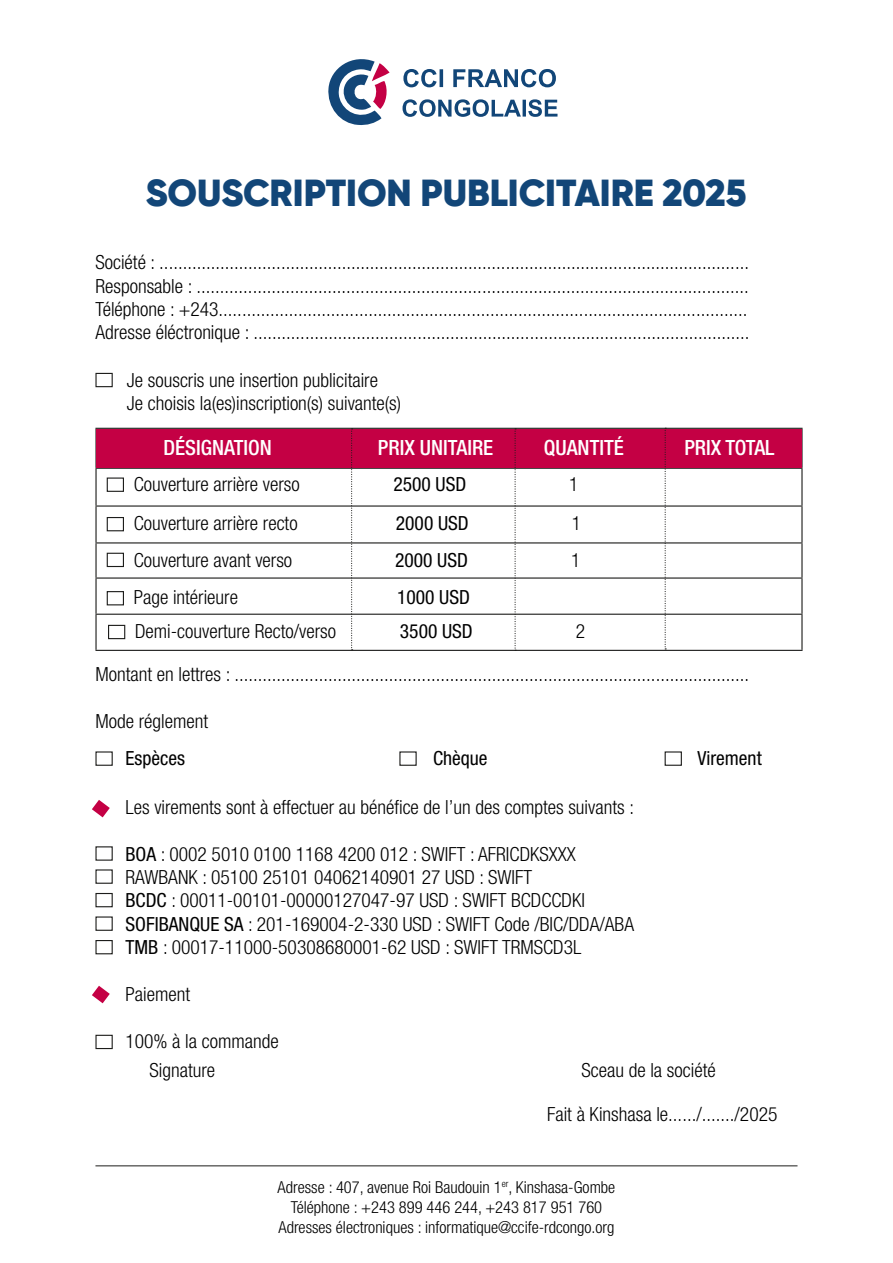
<style>
.page{position:relative;width:893px;height:1263px;background:#fff}
.page>*{position:absolute;margin:0;border:0;box-sizing:border-box;transform-origin:0 0}
.t1{font:900 37.5px "Gilroy";color:#124678}
.t2{font:500 condensed 21px "Helvetica Neue LT Std";color:#fff}
.t3{font:300 condensed 19.5px/23.4px "Helvetica Neue LT Std";color:#000}
.t4{font:condensed 19.5px "Helvetica Neue LT Std";color:#000}
.t5{font:300 condensed 16.5px/19.8px "Helvetica Neue LT Std";color:#000;text-align:center}
.s1{font-weight:400}
</style>
<div class="page">
<svg style="left:328px;top:59px;width:62px;height:66px"></svg>
<svg style="left:403px;top:99px;width:154px;height:18px"></svg>
<svg style="left:403px;top:69px;width:153px;height:18px"></svg>
<svg style="left:92px;top:800px;width:18px;height:17px"></svg>
<svg style="left:92px;top:986px;width:18px;height:17px"></svg>
<div style="left:95px;top:751px;width:18px;height:15px;border:1px solid #1d1d1b"></div>
<div style="left:95px;top:373px;width:18px;height:14px;border:1px solid #1d1d1b"></div>
<div style="left:95px;top:869px;width:18px;height:15px;border:1px solid #1d1d1b"></div>
<div style="left:95px;top:893px;width:18px;height:14px;border:1px solid #1d1d1b"></div>
<div style="left:95px;top:916px;width:18px;height:15px;border:1px solid #1d1d1b"></div>
<div style="left:95px;top:940px;width:18px;height:14px;border:1px solid #1d1d1b"></div>
<div style="left:95px;top:1035px;width:18px;height:14px;border:1px solid #1d1d1b"></div>
<div style="left:399px;top:751px;width:18px;height:15px;border:1px solid #1d1d1b"></div>
<div style="left:665px;top:751px;width:17px;height:15px;border:1px solid #1d1d1b"></div>
<hr style="left:95px;top:1165px;width:702px;height:1px;background:#1d1d1b">
<hr style="left:95px;top:428px;width:707px;height:1px;background:#1d1d1b">
<hr style="left:95px;top:429px;width:2px;height:39px;background:#1d1d1b">
<hr style="left:95px;top:468px;width:707px;height:1px;background:#1d1d1b">
<hr style="left:95px;top:469px;width:2px;height:36px;background:#1d1d1b">
<hr style="left:801px;top:469px;width:1px;height:36px;background:#1d1d1b">
<hr style="left:95px;top:505px;width:707px;height:2px;background:#1d1d1b">
<hr style="left:95px;top:507px;width:2px;height:35px;background:#1d1d1b">
<hr style="left:801px;top:507px;width:1px;height:35px;background:#1d1d1b">
<hr style="left:95px;top:542px;width:707px;height:1px;background:#1d1d1b">
<hr style="left:95px;top:543px;width:2px;height:34px;background:#1d1d1b">
<hr style="left:801px;top:543px;width:1px;height:34px;background:#1d1d1b">
<hr style="left:95px;top:577px;width:707px;height:2px;background:#1d1d1b">
<hr style="left:95px;top:579px;width:2px;height:35px;background:#1d1d1b">
<hr style="left:801px;top:579px;width:1px;height:35px;background:#1d1d1b">
<hr style="left:95px;top:614px;width:707px;height:1px;background:#1d1d1b">
<hr style="left:95px;top:615px;width:2px;height:35px;background:#1d1d1b">
<hr style="left:801px;top:615px;width:1px;height:35px;background:#1d1d1b">
<hr style="left:95px;top:650px;width:707px;height:1px;background:#1d1d1b">
<div style="left:97px;top:429px;width:705px;height:39px;background:#c40044"></div>
<svg style="left:351px;top:428px;width:2px;height:222px"></svg>
<svg style="left:665px;top:430px;width:1px;height:219px"></svg>
<svg style="left:514px;top:428px;width:2px;height:223px"></svg>
<div style="left:107px;top:477px;width:17px;height:15px;border:1px solid #1d1d1b"></div>
<div style="left:107px;top:517px;width:17px;height:14px;border:1px solid #1d1d1b"></div>
<div style="left:107px;top:553px;width:17px;height:14px;border:1px solid #1d1d1b"></div>
<div style="left:107px;top:591px;width:17px;height:14px;border:1px solid #1d1d1b"></div>
<div style="left:108px;top:625px;width:17px;height:14px;border:1px solid #1d1d1b"></div>
<h1 class="t1" style="left:146px;top:169px;width:602px">SOUSCRIPTION PUBLICITAIRE 2025</h1>
<p class="t3" style="left:95px;top:250px;width:656px;text-align:justify">Société : ..............................................................................................................................<br>Responsable : ......................................................................................................................<br>Téléphone : +243.................................................................................................................<br>Adresse éléctronique : ..........................................................................................................</p>
<p class="t3" style="left:127px;top:368px;width:276px">Je souscris une insertion publicitaire<br>Je choisis la(es)inscription(s) suivante(s)</p>
<p class="t2" style="left:163px;top:435px;width:110px">DÉSIGNATION</p>
<p class="t2" style="left:378px;top:435px;width:117px">PRIX UNITAIRE</p>
<p class="t2" style="left:544px;top:435px;width:82px">QUANTITÉ</p>
<p class="t2" style="left:684px;top:435px;width:92px">PRIX TOTAL</p>
<p class="t3" style="left:134px;top:473px;width:168px">Couverture arrière verso</p>
<p class="t4" style="left:393px;top:473px;width:74px">2500 USD</p>
<p class="t3" style="left:569px;top:473px;width:11px">1</p>
<p class="t3" style="left:134px;top:512px;width:165px">Couverture arrière recto</p>
<p class="t4" style="left:396px;top:512px;width:74px">2000 USD</p>
<p class="t3" style="left:572px;top:512px;width:11px">1</p>
<p class="t3" style="left:134px;top:548px;width:160px">Couverture avant verso</p>
<p class="t4" style="left:395px;top:548px;width:74px">2000 USD</p>
<p class="t3" style="left:571px;top:548px;width:11px">1</p>
<p class="t3" style="left:134px;top:585px;width:106px">Page intérieure</p>
<p class="t4" style="left:397px;top:586px;width:74px">1000 USD</p>
<p class="t3" style="left:135px;top:619px;width:203px">Demi-couverture Recto/verso</p>
<p class="t4" style="left:400px;top:620px;width:74px">3500 USD</p>
<p class="t3" style="left:576px;top:619px;width:11px">2</p>
<p class="t3" style="left:95px;top:662px;width:655px">Montant en lettres : ..............................................................................................................</p>
<p class="t3" style="left:95px;top:709px;width:114px">Mode réglement</p>
<p class="t4" style="left:125px;top:747px;width:61px">Espèces</p>
<p class="t4" style="left:433px;top:747px;width:56px">Chèque</p>
<p class="t4" style="left:697px;top:747px;width:66px">Virement</p>
<p class="t3" style="left:125px;top:795px;width:510px">Les virements sont à effectuer au bénéfice de l’un des comptes suivants :</p>
<p class="t3" style="left:125px;top:842px;width:510px"><span class="s1">BOA</span> : 0002 5010 0100 1168 4200 012 : SWIFT : AFRICDKSXXX RAWBANK : 05100 25101 04062140901 27 USD : SWIFT<br><span class="s1">BCDC</span> : 00011-00101-00000127047-97 USD : SWIFT BCDCCDKI <span class="s1">SOFIBANQUE SA</span> : 201-169004-2-330 USD : SWIFT Code /BIC/DDA/ABA <span class="s1">TMB</span> : 00017-11000-50308680001-62 USD : SWIFT TRMSCD3L</p>
<p class="t3" style="left:125px;top:982px;width:66px">Paiement</p>
<p class="t3" style="left:125px;top:1029px;width:155px">100% à la commande</p>
<p class="t3" style="left:149px;top:1058px;width:67px">Signature</p>
<p class="t3" style="left:581px;top:1058px;width:136px">Sceau de la société</p>
<p class="t3" style="left:547px;top:1102px;width:232px">Fait à Kinshasa le....../......./2025</p>
<p class="t5" style="left:278px;top:1177px;width:339px">Adresse : 407, avenue Roi Baudouin 1<sup>er</sup>, Kinshasa-Gombe<br>Téléphone : +243 899 446 244, +243 817 951 760<br>Adresses électroniques : informatique@ccife-rdcongo.org</p>
</div>
